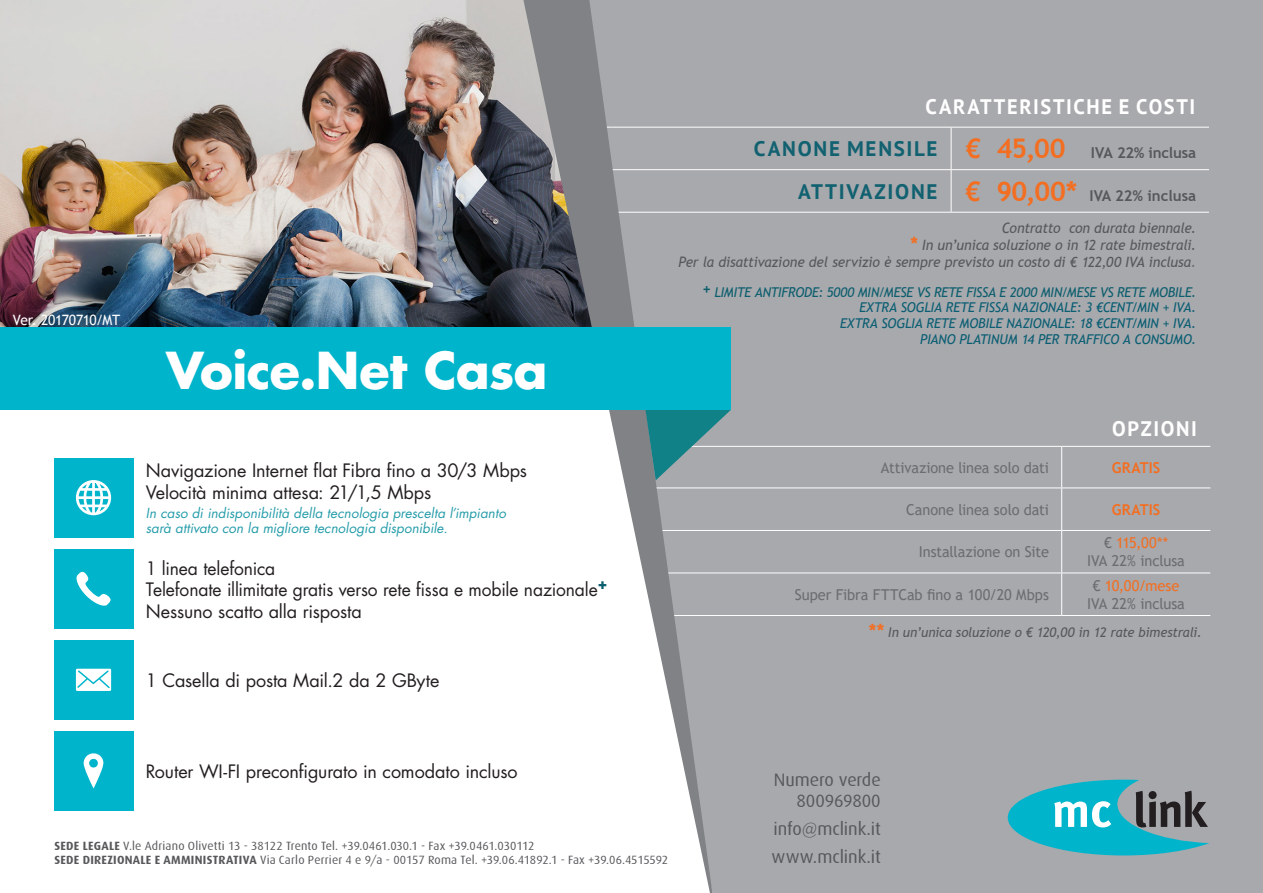
<style>
.page{position:relative;width:1263px;height:893px;background:#fff}
.page>*{position:absolute;margin:0;border:0;box-sizing:border-box;transform-origin:0 0}
.t1{font:700 49.5px "Futura Std";letter-spacing:-.015em;color:#fff}
.t2{font:700 21px "PT Sans";letter-spacing:.08em;color:#fff}
.t3{font:700 21px "PT Sans";letter-spacing:.08em;color:#116170}
.t4{font:18px "Futura Std";letter-spacing:-.005em;color:#231f20}
.Corpo{font:18px/20.5px "Dax";letter-spacing:-.005em;color:#57585a;text-align:right}
.t5{font:15px "Trebuchet MS";letter-spacing:-.005em;color:#6c6d70}
.t6{font:700 15px "Trebuchet MS";color:#57585a}
.t7{font:15px "Trebuchet MS";color:#f36e21}
.t8{font:700 15px "Trebuchet MS";letter-spacing:.005em;color:#f36e21}
.t9{font:italic 14.25px "Trebuchet MS";letter-spacing:-.015em;color:#57585a}
.t10{font:14.25px "Trebuchet MS";letter-spacing:-.015em;color:#fff}
.t11{font:italic 13.5px "Trebuchet MS";letter-spacing:-.01em;color:#0b5e73}
.t12{font:italic 13.5px/15px "Futura Std";color:#269daa}
.t13{font:italic 13.5px "Trebuchet MS";letter-spacing:-.015em;color:#0d5e6e}
.t14{font:italic 13.5px "Trebuchet MS";letter-spacing:-.01em;color:#57585a}
.Corpo-2{font:12px "Dax";letter-spacing:.01em;color:#57585a}
.s1{font-size:27px;color:#f36e21}
.s2{font-weight:700;font-style:normal;font-size:18px;color:#f36e21}
.s3{color:#6c6d70}
.s4{font-weight:700}
</style>
<div class="page">
<img style="left:0;top:0;width:523px;height:327px">
<div style="left:712px;top:0;width:551px;height:893px;background:#a8a9ad"></div>
<div style="left:54px;top:458px;width:79px;height:79px;background:#00b5cb"></div>
<svg style="left:76px;top:480px;width:35px;height:35px"></svg>
<hr style="left:631px;top:446px;width:431px;height:1px;background:#fff">
<hr style="left:1062px;top:446px;width:148px;height:1px;background:#fff">
<hr style="left:1061px;top:447px;width:1px;height:41px;background:#fff">
<hr style="left:631px;top:488px;width:431px;height:1px;background:#fff">
<hr style="left:1062px;top:488px;width:148px;height:1px;background:#fff">
<hr style="left:1061px;top:488px;width:1px;height:42px;background:#fff">
<hr style="left:631px;top:530px;width:431px;height:1px;background:#fff">
<hr style="left:1062px;top:530px;width:148px;height:1px;background:#fff">
<hr style="left:1061px;top:531px;width:1px;height:42px;background:#fff">
<hr style="left:631px;top:573px;width:431px;height:1px;background:#fff">
<hr style="left:1062px;top:573px;width:148px;height:1px;background:#fff">
<hr style="left:1061px;top:573px;width:1px;height:42px;background:#fff">
<hr style="left:631px;top:615px;width:431px;height:1px;background:#fff">
<hr style="left:1062px;top:615px;width:148px;height:1px;background:#fff">
<div style="left:54px;top:640px;width:79px;height:79px;background:#00b5cb"></div>
<svg style="left:76px;top:669px;width:35px;height:22px"></svg>
<div style="left:54px;top:731px;width:79px;height:79px;background:#00b5cb"></div>
<svg style="left:84px;top:753px;width:19px;height:35px"></svg>
<hr style="left:611px;top:127px;width:340px;height:1px;background:#fff">
<hr style="left:611px;top:169px;width:340px;height:1px;background:#fff">
<hr style="left:611px;top:212px;width:340px;height:1px;background:#fff">
<hr style="left:951px;top:127px;width:258px;height:1px;background:#fff">
<hr style="left:951px;top:128px;width:1px;height:41px;background:#fff">
<hr style="left:951px;top:169px;width:258px;height:1px;background:#fff">
<hr style="left:951px;top:170px;width:1px;height:42px;background:#fff">
<hr style="left:951px;top:212px;width:258px;height:1px;background:#fff">
<svg style="left:523px;top:0;width:189px;height:893px"></svg>
<svg style="left:645px;top:410px;width:86px;height:70px;background:#599398"></svg>
<div style="left:0;top:327px;width:731px;height:83px;background:#00b5cb"></div>
<svg style="left:1008px;top:780px;width:201px;height:75px;background:#4ea7b4"></svg>
<div style="left:54px;top:549px;width:79px;height:79px;background:#00b5cb"></div>
<svg style="left:76px;top:571px;width:35px;height:35px"></svg>
<p class="t10" style="left:13px;top:311px;width:109px">Ver. 20170710/MT</p>
<p class="t1" style="left:166px;top:338px;width:383px">Voice.Net Casa</p>
<p class="t4" style="left:146px;top:459px;width:383px">Navigazione Internet flat Fibra fino a 30/3 Mbps</p>
<p class="t4" style="left:146px;top:481px;width:287px">Velocità minima attesa: 21/1,5 Mbps</p>
<p class="t12" style="left:146px;top:506px;width:362px">In caso di indisponibilità della tecnologia prescelta l’impianto sarà attivato con la migliore tecnologia disponibile.</p>
<p class="t4" style="left:146px;top:556px;width:131px">1 linea telefonica</p>
<p class="t4" style="left:146px;top:578px;width:463px">Telefonate illimitate gratis verso rete fissa e mobile nazionale<sup>+</sup></p>
<p class="t4" style="left:146px;top:600px;width:217px">Nessuno scatto alla risposta</p>
<p class="t4" style="left:146px;top:669px;width:295px">1 Casella di posta Mail.2 da 2 GByte</p>
<p class="t2" style="left:925px;top:93px;width:271px">CARATTERISTICHE E COSTI</p>
<p class="t3" style="left:754px;top:135px;width:185px">CANONE MENSILE</p>
<p class="t6" style="left:965px;top:144px;width:232px"><span class="s1">€ 45,00</span> IVA 22% inclusa</p>
<p class="t3" style="left:798px;top:177px;width:141px">ATTIVAZIONE</p>
<p class="t6" style="left:965px;top:186px;width:233px"><span class="s1">€ 90,00*</span> IVA 22% inclusa</p>
<p class="t9" style="left:1002px;top:219px;width:196px">Contratto con durata biennale.</p>
<p class="t9" style="left:910px;top:236px;width:287px"><span class="s2">*</span> In un’unica soluzione o in 12 rate bimestrali.</p>
<p class="t9" style="left:678px;top:253px;width:519px">Per la disattivazione del servizio è sempre previsto un costo di € 122,00 IVA inclusa<span class="s3">.</span></p>
<p class="t13" style="left:702px;top:284px;width:495px"><sup>+</sup> LIMITE ANTIFRODE: 5000 MIN/MESE VS RETE FISSA E 2000 MIN/MESE VS RETE MOBILE.</p>
<p class="t11" style="left:859px;top:299px;width:338px">EXTRA SOGLIA RETE FISSA NAZIONALE: 3 €CENT/MIN + IVA.</p>
<p class="t11" style="left:840px;top:315px;width:358px">EXTRA SOGLIA RETE MOBILE NAZIONALE: 18 €CENT/MIN + IVA.</p>
<p class="t11" style="left:920px;top:331px;width:277px">PIANO PLATINUM 14 PER TRAFFICO A CONSUMO.</p>
<p class="t2" style="left:1112px;top:414px;width:86px">OPZIONI</p>
<p class="t5" style="left:881px;top:458px;width:170px">Attivazione linea solo dati</p>
<p class="t8" style="left:1112px;top:458px;width:50px">GRATIS</p>
<p class="t5" style="left:906px;top:500px;width:144px">Canone linea solo dati</p>
<p class="t8" style="left:1112px;top:500px;width:50px">GRATIS</p>
<p class="t5" style="left:919px;top:542px;width:132px">Installazione on Site</p>
<p class="t7" style="left:1104px;top:533px;width:65px"><span class="s3">€</span> 115,00**</p>
<p class="t5" style="left:1087px;top:551px;width:99px">IVA 22% inclusa</p>
<p class="t7" style="left:1093px;top:576px;width:88px"><span class="s3">€</span> 10,00/mese</p>
<p class="t5" style="left:1087px;top:594px;width:99px">IVA 22% inclusa</p>
<p class="t14" style="left:869px;top:624px;width:334px"><span class="s2">**</span> In un’unica soluzione o € 120,00 in 12 rate bimestrali.</p>
<p class="t5" style="left:795px;top:585px;width:256px">Super Fibra FTTCab fino a 100/20 Mbps</p>
<p class="t4" style="left:146px;top:760px;width:373px">Router WI-FI preconfigurato in comodato incluso</p>
<p class="Corpo-2" style="left:55px;top:839px;width:481px"><span class="s4">SEDE LEGALE</span> V.le Adriano Olivetti 13 - 38122 Trento Tel. +39.0461.030.1 - Fax +39.0461.030112</p>
<p class="Corpo-2" style="left:55px;top:853px;width:615px"><span class="s4">SEDE DIREZIONALE E AMMINISTRATIVA</span> Via Carlo Perrier 4 e 9/a - 00157 Roma Tel. +39.06.41892.1 - Fax +39.06.4515592</p>
<p class="Corpo" style="left:774px;top:770px;width:109px">Numero verde<br>800969800</p>
<p class="Corpo" style="left:774px;top:818px;width:109px">info@mclink.it</p>
<p class="Corpo" style="left:772px;top:847px;width:111px">www.mclink.it</p>
</div>
